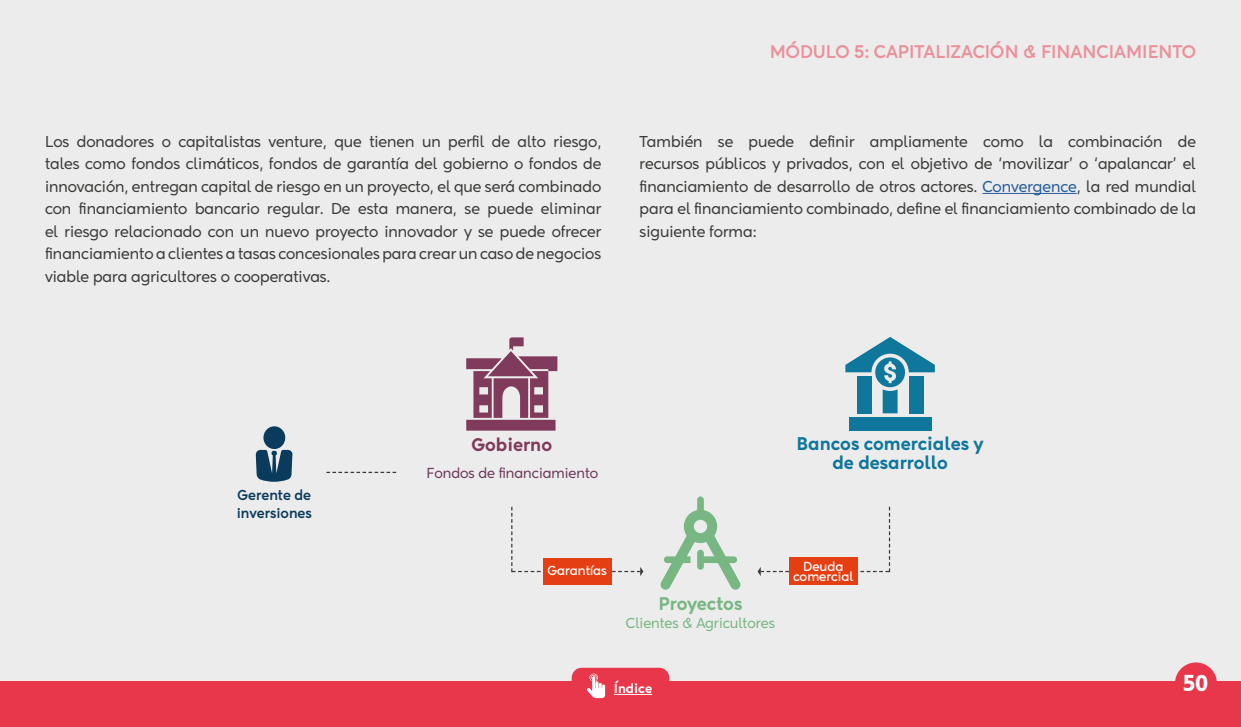
<style>
.page{position:relative;width:1241px;height:727px;background:#fff}
.page>*{position:absolute;margin:0;border:0;box-sizing:border-box;transform-origin:0 0}
.t1{font:700 24px "Hind Siliguri";color:#fff}
.t2{font:800 17.5px "Kentledge";color:#e8374a}
.t3{font:800 17.5px/18.8px "Kentledge";color:#0f769c;text-align:center}
.t4{font:800 17.5px "Kentledge";color:#78b683}
.t5{font:800 17.5px "Kentledge";color:#803b5c}
.t6{font:500 15px/22.5px "Kentledge";color:#3a3a38;text-align:justify}
.t7{font:500 13.75px "Kentledge";color:#6d3a5c}
.t8{font:500 13.75px "Kentledge";color:#78b683}
.t9{font:800 13.75px/18.8px "Kentledge";color:#0b3b5c}
.t10{font:700 12.5px/10px "Kentledge";color:#fff;text-align:center}
.t11{font:800 12.5px "Kentledge";color:#fff}
.s1{color:#275b9b}
</style>
<div class="page">
<div style="left:0;top:0;width:1240px;height:726px;background:#ececec"></div>
<hr style="left:1240px;top:0;width:1px;height:726px;background:#ececec">
<hr style="left:1240px;top:681px;width:1px;height:45px;background:#e8374a">
<div style="left:0;top:681px;width:1240px;height:45px;background:#e8374a"></div>
<div style="left:1174px;top:662px;width:42px;height:42px;background:#e8374a;border-radius:50%"></div>
<div style="left:571px;top:667px;width:98px;height:25px;background:#e8374a;border-radius:10px"></div>
<svg style="left:586px;top:673px;width:19px;height:25px"></svg>
<hr style="left:613px;top:694px;width:39px;height:1px;background:#fff">
<hr style="left:982px;top:193px;width:94px;height:1px;background:#275b9b">
<svg style="left:466px;top:337px;width:91px;height:93px"></svg>
<div style="left:263px;top:426px;width:22px;height:23px;background:#0b3b5c;border-radius:50%"></div>
<svg style="left:255px;top:450px;width:38px;height:31px"></svg>
<div style="left:849px;top:417px;width:82px;height:13px;background:#0f769c"></div>
<svg style="left:845px;top:337px;width:89px;height:76px"></svg>
<svg style="left:660px;top:496px;width:81px;height:94px"></svg>
<svg style="left:511px;top:506px;width:132px;height:70px"></svg>
<svg style="left:757px;top:506px;width:133px;height:70px"></svg>
<svg style="left:326px;top:471px;width:70px;height:2px"></svg>
<div style="left:543px;top:558px;width:68px;height:26px;background:#e53e12"></div>
<div style="left:789px;top:557px;width:68px;height:28px;background:#e53e12"></div>
<p class="t2" style="left:769px;top:41px;width:428px">MÓDULO 5: CAPITALIZACIÓN &amp; FINANCIAMIENTO</p>
<p class="t6" style="left:45px;top:131px;width:558px">Los donadores o capitalistas venture, que tienen un perfil de alto riesgo, tales como fondos climáticos, fondos de garantía del gobierno o fondos de innovación, entregan capital de riesgo en un proyecto, el que será combinado con financiamiento bancario regular. De esta manera, se puede eliminar el riesgo relacionado con un nuevo proyecto innovador y se puede ofrecer financiamiento a clientes a tasas concesionales para crear un caso de negocios viable para agricultores o cooperativas.</p>
<p class="t6" style="left:639px;top:131px;width:557px">También se puede definir ampliamente como la combinación de recursos públicos y privados, con el objetivo de ‘movilizar’ o ‘apalancar’ el financiamiento de desarrollo de otros actores. <span class="s1">Convergence</span>, la red mundial para el financiamiento combinado, define el financiamiento combinado de la siguiente forma:</p>
<p class="t9" style="left:237px;top:486px;width:77px">Gerente de inversiones</p>
<p class="t5" style="left:471px;top:433px;width:82px">Gobierno</p>
<p class="t7" style="left:426px;top:463px;width:173px">Fondos de financiamiento</p>
<p class="t3" style="left:796px;top:434px;width:188px">Bancos comerciales y de desarrollo</p>
<p class="t10" style="left:547px;top:566px;width:61px">Garantías</p>
<p class="t10" style="left:793px;top:562px;width:62px">Deuda comercial</p>
<p class="t4" style="left:658px;top:592px;width:85px">Proyectos</p>
<p class="t8" style="left:626px;top:613px;width:150px">Clientes &amp; Agricultores</p>
<p class="t11" style="left:613px;top:680px;width:40px">Índice</p>
<h1 class="t1" style="left:1182px;top:663px;width:27px">50</h1>
</div>
